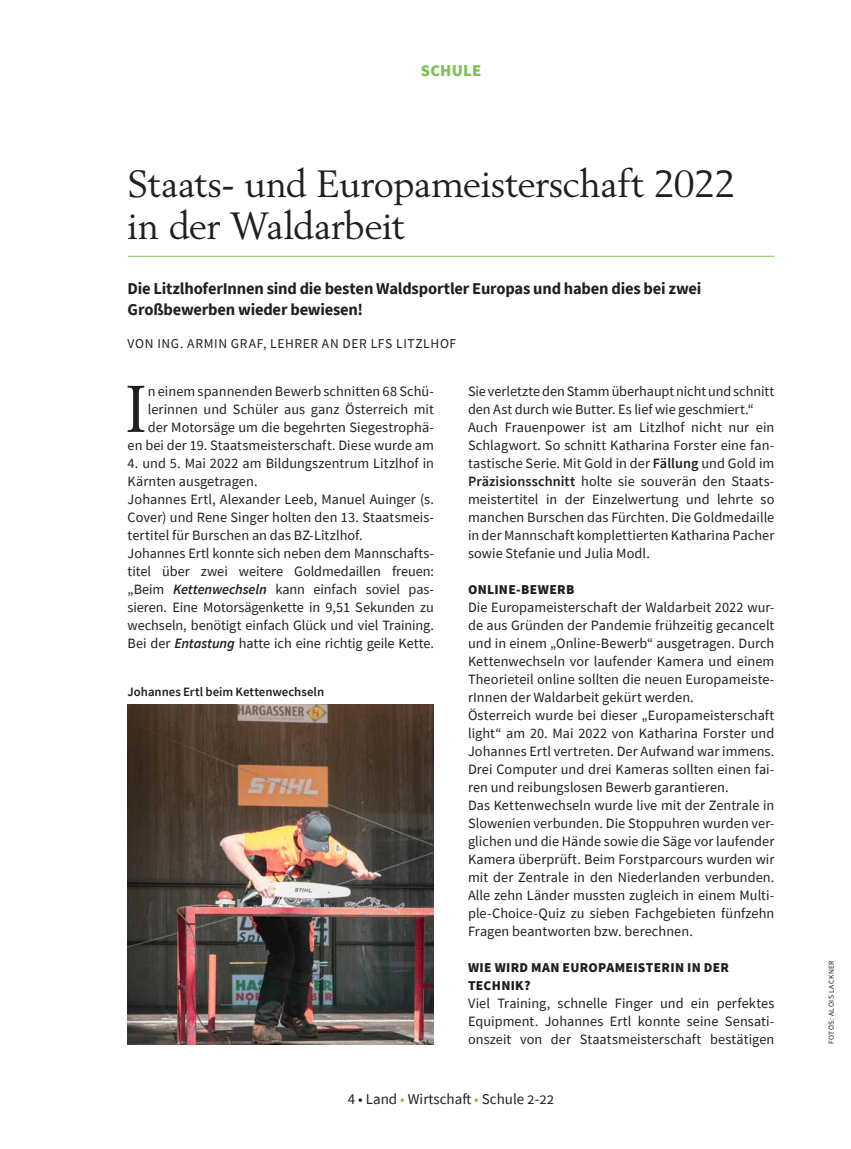
<style>
.page{position:relative;width:851px;height:1149px;background:#fff}
.page>*{position:absolute;margin:0;border:0;box-sizing:border-box;transform-origin:0 0}
.t1{font:65.1px "Berling";color:#231f20}
.t2{font:37.5px/42px "Berling";letter-spacing:-.01em;color:#231f20}
.t3{font:700 16.5px/21px "Source Sans Pro";letter-spacing:-.01em;color:#231f20}
.t4{font:900 16.5px "Source Sans Pro";letter-spacing:.02em;color:#7cc352}
.t5{font:15px "Source Sans Pro";color:#231f20}
.t6{font:14.25px/18px "Source Sans Pro";letter-spacing:.005em;color:#231f20}
.t7{font:900 13.5px/18px "Source Sans Pro";letter-spacing:.025em;color:#231f20}
.t8{font:13.5px "Source Sans Pro";letter-spacing:.045em;color:#231f20}
.t9{font:600 12.75px "Source Sans Pro";color:#231f20}
.t10{font:7.5px "Source Sans Pro";letter-spacing:.065em;color:#231f20}
.s1{font-weight:600;font-style:italic}
.s2{font-weight:600}
.s3{color:#7cc352}
</style>
<div class="page">
<hr style="left:128px;top:256px;width:646px;height:1px;background:#7cc352">
<img style="left:128px;top:704px;width:306px;height:340px">
<p class="t4" style="left:420px;top:59px;width:62px">SCHULE</p>
<h2 class="t2" style="left:128px;top:162px;width:609px">Staats- und Europameisterschaft 2022 in der Waldarbeit</h2>
<p class="t3" style="left:128px;top:277px;width:575px">Die LitzlhoferInnen sind die besten Waldsportler Europas und haben dies bei zwei<br>Großbewerben wieder bewiesen!</p>
<p class="t8" style="left:128px;top:335px;width:330px">VON ING. ARMIN GRAF, LEHRER AN DER LFS LITZLHOF</p>
<h1 class="t1" style="left:125px;top:369px;width:23px">I</h1>
<p class="t6" style="left:128px;top:382px;width:308px;text-align:right">n einem spannenden Bewerb schnitten 68 Schü&shy;lerinnen und Schüler aus ganz Österreich mit der Motorsäge um die begehrten Siegestrophä-<br>en bei der 19. Staatsmeisterschaft. Diese wurde am</p>
<p class="t6" style="left:128px;top:454px;width:308px">4. und 5. Mai 2022 am Bildungszentrum Litzlhof in Kärnten ausgetragen.<br>Johannes Ertl, Alexander Leeb, Manuel Auinger (s.<br>Cover) und Rene Singer holten den 13. Staatsmeis&shy;tertitel für Burschen an das BZ-Litzlhof.<br>Johannes Ertl konnte sich neben dem Mannschafts&shy;titel über zwei weitere Goldmedaillen freuen: „Beim <span class="s1">Kettenwechseln</span> kann einfach soviel pas&shy;sieren. Eine Motorsägenkette in 9,51 Sekunden zu wechseln, benötigt einfach Glück und viel Training.<br>Bei der <span class="s1">Entastung</span> hatte ich eine richtig geile Kette.</p>
<p class="t6" style="left:468px;top:382px;width:308px">Sie verletzte den Stamm überhaupt nicht und schnitt den Ast durch wie Butter. Es lief wie geschmiert.“ Auch Frauenpower ist am Litzlhof nicht nur ein Schlagwort. So schnitt Katharina Forster eine fan&shy;tastische Serie. Mit Gold in der <span class="s2">Fällung</span> und Gold im <span class="s2">Präzisionsschnitt</span> holte sie souverän den Staats&shy;meistertitel in der Einzelwertung und lehrte so manchen Burschen das Fürchten. Die Goldmedaille in der Mannschaft komplettierten Katharina Pacher sowie Stefanie und Julia Modl.</p>
<p class="t7" style="left:468px;top:580px;width:108px">ONLINE-BEWERB</p>
<p class="t6" style="left:468px;top:598px;width:308px">Die Europameisterschaft der Waldarbeit 2022 wur&shy;de aus Gründen der Pandemie frühzeitig gecancelt und in einem „Online-Bewerb“ ausgetragen. Durch Kettenwechseln vor laufender Kamera und einem Theorieteil online sollten die neuen Europameiste&shy;rInnen der Waldarbeit gekürt werden.<br>Österreich wurde bei dieser „Europameisterschaft light“ am 20. Mai 2022 von Katharina Forster und Johannes Ertl vertreten. Der Aufwand war immens.<br>Drei Computer und drei Kameras sollten einen fai&shy;ren und reibungslosen Bewerb garantieren.<br>Das Kettenwechseln wurde live mit der Zentrale in Slowenien verbunden. Die Stoppuhren wurden ver&shy;glichen und die Hände sowie die Säge vor laufender Kamera überprüft. Beim Forstparcours wurden wir mit der Zentrale in den Niederlanden verbunden.<br>Alle zehn Länder mussten zugleich in einem Multi&shy;ple-Choice-Quiz zu sieben Fachgebieten fünfzehn Fragen beantworten bzw. berechnen.</p>
<p class="t7" style="left:468px;top:958px;width:262px">WIE WIRD MAN EUROPAMEISTERIN IN DER<br>TECHNIK?</p>
<p class="t6" style="left:468px;top:994px;width:308px;text-align:justify">Viel Training, schnelle Finger und ein perfektes Equipment. Johannes Ertl konnte seine Sensati&shy;onszeit von der Staatsmeisterschaft bestätigen</p>
<p class="t9" style="left:128px;top:683px;width:198px">Johannes Ertl beim Kettenwechseln</p>
<p class="t5" style="left:348px;top:1088px;width:208px">4 • Land <span class="s3">•</span> Wirtschaft <span class="s3">•</span> Schule 2-22</p>
<p class="t10" style="left:826px;top:1044px;width:85px;rotate:-90deg">FOTOS: ALOIS LACKNER</p>
</div>
